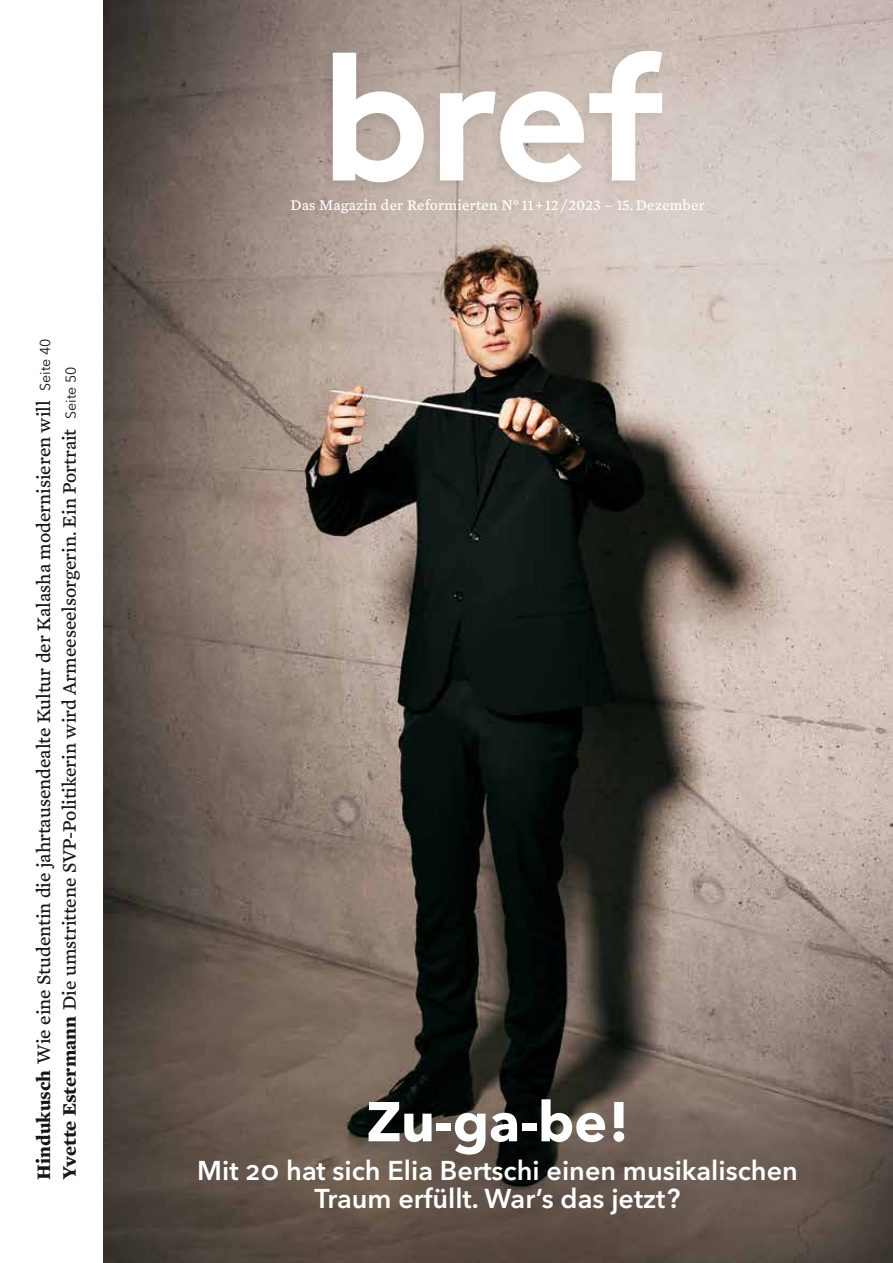
<style>
.page{position:relative;width:893px;height:1263px;background:#fff}
.page>*{position:absolute;margin:0;border:0;box-sizing:border-box;transform-origin:0 0}
.t1{font:700 55.5px "Avenir Next LT Pro";color:#fff}
.t2{font:600 27px/28.7px "Avenir Next LT Pro";color:#fff;text-align:center}
.t3{font:19.5px/25.5px "Mercury Text G4";color:#181716}
.t4{font:15px "Mercury Text G4";letter-spacing:.02em;color:#fff}
.s1{font-weight:700}
.s2{font-family:"Avenir Next LT Pro";font-size:14.25px}
</style>
<div class="page">
<img style="left:103px;top:0;width:790px;height:1263px">
<div style="left:322px;top:46px;width:346px;height:148px;background:#181716;opacity:.1"></div>
<svg style="left:333px;top:53px;width:91px;height:129px"></svg>
<svg style="left:440px;top:51px;width:222px;height:131px"></svg>
<p class="t3" style="left:30px;top:1179px;width:843px;rotate:-90deg"><span class="s1">Hindukusch</span> Wie eine Studentin die jahrtausendealte Kultur der Kalasha modernisieren will <span class="s2">Seite 40<br></span><span class="s1">Yvette Estermann</span> Die umstrittene SVP-Politikerin wird Armeeseelsorgerin. Ein Portrait <span class="s2">Seite 50</span></p>
<p class="t4" style="left:290px;top:194px;width:416px">Das Magazin der Reformierten N° 11 + 12 / 2023 – 15. Dezember</p>
<h1 class="t1" style="left:366px;top:1088px;width:264px">Zu-ga-be!</h1>
<h2 class="t2" style="left:197px;top:1156px;width:602px">Mit 20 hat sich Elia Bertschi einen musikalischen<br>Traum erfüllt. War’s das jetzt?</h2>
</div>
